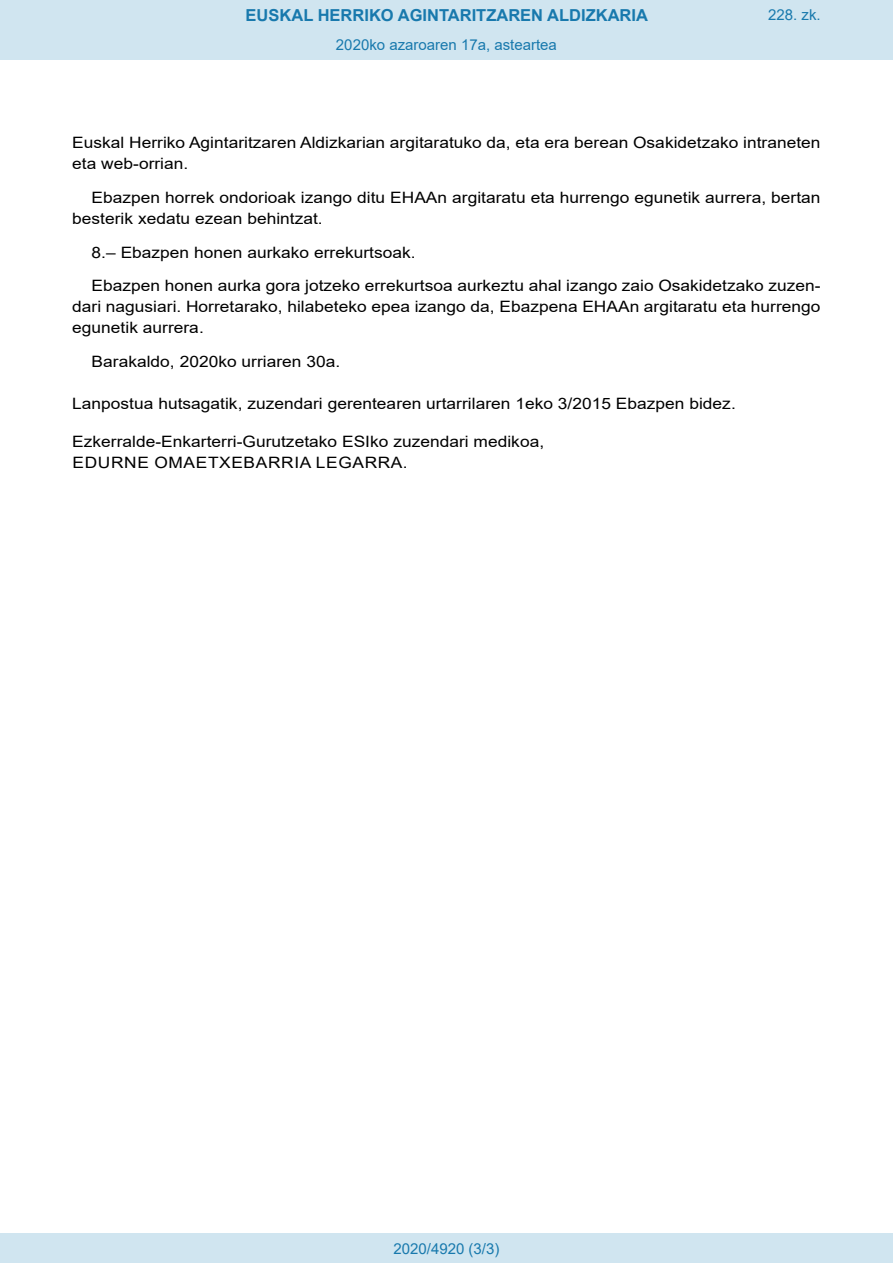
<style>
.page{position:relative;width:893px;height:1263px;background:#fff}
.page>*{position:absolute;margin:0;border:0;box-sizing:border-box;transform-origin:0 0}
.t1{font:700 16.5px "Arial";color:#1879ad}
.BOPVDetalle{font:15.6px/21px "Arial";color:#000;scale:1.11 1}
.BOPVDisposicionTitul{font:15.6px "Arial";color:#000;scale:1.11 1}
.BOPVFirmaPuesto{font:15.6px "Arial";color:#000;scale:1.11 1}
.BOPVFirmaLugFec{font:15.6px "Arial";color:#000;scale:1.11 1}
.BOPVFirmaNombre{font:15.6px "Arial";letter-spacing:.035em;color:#000;scale:1.11 1}
.Paginacion_Centro{font:15px "Arial";color:#1879ad}
</style>
<div class="page">
<div style="left:0;top:0;width:893px;height:60px;background:#d0e5f0"></div>
<div style="left:0;top:1233px;width:893px;height:30px;background:#d0e5f0"></div>
<p class="t1" style="left:246px;top:3px;width:404px">EUSKAL HERRIKO AGINTARITZAREN ALDIZKARIA</p>
<p class="Paginacion_Centro" style="left:336px;top:35px;width:222px">2020ko azaroaren 17a, asteartea</p>
<p class="Paginacion_Centro" style="left:768px;top:5px;width:54px">228. zk.</p>
<p class="BOPVDetalle" style="left:72px;top:132px;width:676px">Euskal Herriko Agintaritzaren Aldizkarian argitaratuko da, eta era berean Osakidetzako intraneten eta web-orrian.</p>
<p class="BOPVDetalle" style="left:72px;top:187px;width:676px;text-indent:19px">Ebazpen horrek ondorioak izango ditu EHAAn argitaratu eta hurrengo egunetik aurrera, bertan besterik xedatu ezean behintzat.</p>
<p class="BOPVDetalle" style="left:92px;top:242px;width:293px">8.– Ebazpen honen aurkako errekurtsoak.</p>
<p class="BOPVDetalle" style="left:72px;top:275px;width:676px;text-align:justify;text-indent:19px">Ebazpen honen aurka gora jotzeko errekurtsoa aurkeztu ahal izango zaio Osakidetzako zuzen&shy;dari nagusiari. Horretarako, hilabeteko epea izango da, Ebazpena EHAAn argitaratu eta hurrengo egunetik aurrera.</p>
<p class="BOPVFirmaLugFec" style="left:92px;top:351px;width:225px">Barakaldo, 2020ko urriaren 30a.</p>
<p class="BOPVDisposicionTitul" style="left:72px;top:393px;width:599px">Lanpostua hutsagatik, zuzendari gerentearen urtarrilaren 1eko 3/2015 Ebazpen bidez.</p>
<p class="BOPVFirmaPuesto" style="left:72px;top:431px;width:427px">Ezkerralde-Enkarterri-Gurutzetako ESIko zuzendari medikoa,</p>
<p class="BOPVFirmaNombre" style="left:73px;top:452px;width:303px">EDURNE OMAETXEBARRIA LEGARRA.</p>
<p class="Paginacion_Centro" style="left:393px;top:1238px;width:107px">2020/4920 (3/3)</p>
</div>
